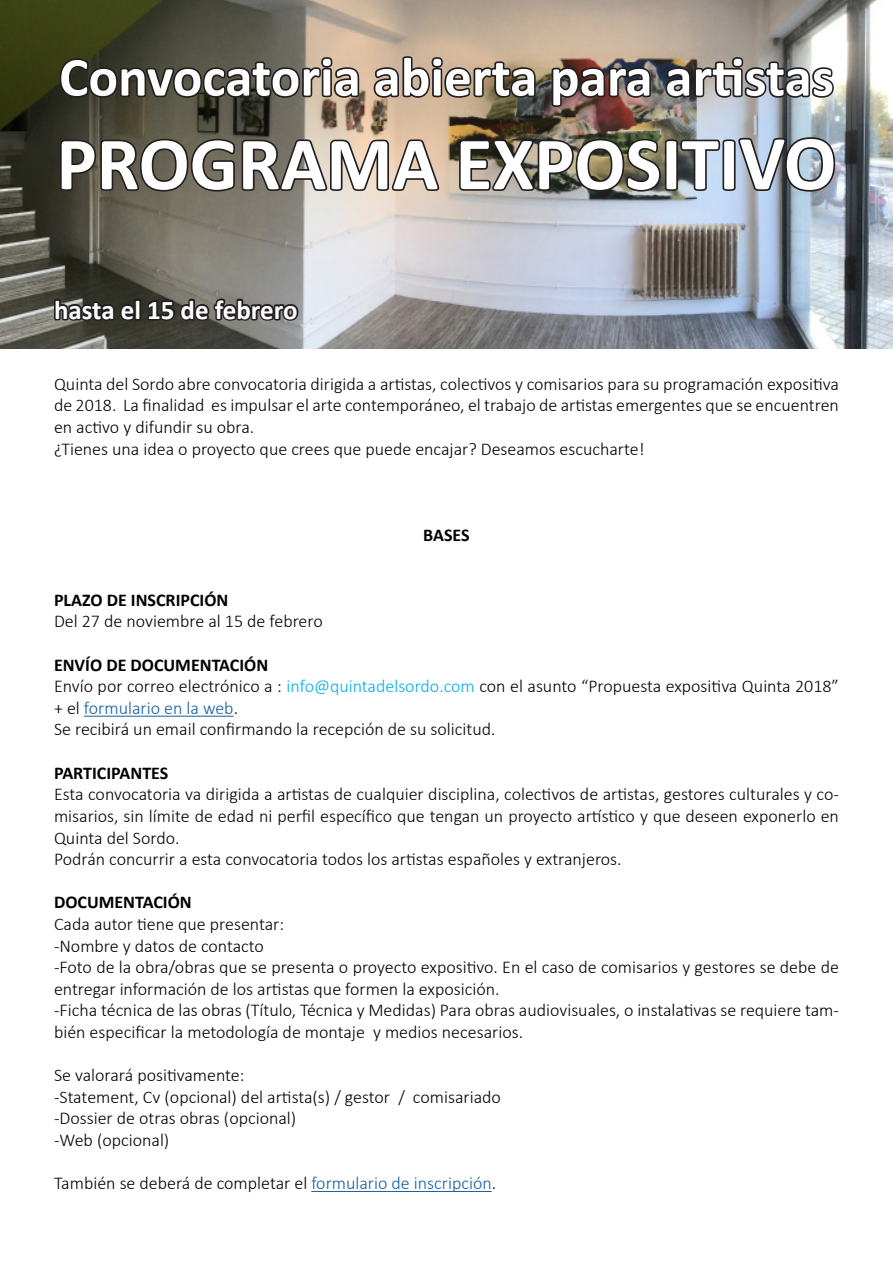
<style>
.page{position:relative;width:893px;height:1263px;background:#fff}
.page>*{position:absolute;margin:0;border:0;box-sizing:border-box;transform-origin:0 0}
.t1{font:700 75.6px "Calibri";color:#fff}
.t2{font:700 55.35px "Calibri";color:#fff}
.t3{font:700 27px "Calibri";color:#fff}
.t4{font:300 18px/21.6px "Calibri";color:#000}
.t5{font:700 18px "Calibri";color:#000}
.s1{font-size:78px}
.s2{color:#00aeef}
.s3{color:#175d9e}
</style>
<div class="page">
<img style="left:0;top:0;width:893px;height:349px">
<svg style="left:57px;top:48px;width:305px;height:55px;background:#514d41"></svg>
<svg style="left:371px;top:54px;width:168px;height:46px;background:#867563"></svg>
<img style="left:549px;top:65px;width:105px;height:44px">
<svg style="left:663px;top:55px;width:173px;height:45px;background:#757372"></svg>
<svg style="left:57px;top:129px;width:385px;height:65px;background:#746c60"></svg>
<img style="left:456px;top:135px;width:381px;height:67px">
<svg style="left:51px;top:268px;width:250px;height:55px;background:#56554f"></svg>
<hr style="left:84px;top:716px;width:150px;height:1px;background:#175d9e">
<hr style="left:311px;top:1191px;width:181px;height:1px;background:#175d9e">
<p class="t2" style="left:59px;top:42px;width:776px">Convocatoria abierta para artistas</p>
<p class="t1" style="left:56px;top:116px;width:781px">PROGRAMA EXPOSITI<span class="s1">VO</span></p>
<p class="t3" style="left:54px;top:292px;width:245px">hasta el 15 de febrero</p>
<p class="t4" style="left:54px;top:373px;width:786px;text-align:justify">Quinta del Sordo abre convocatoria dirigida a artistas, colectivos y comisarios para su programación expositiva de 2018. La finalidad es impulsar el arte contemporáneo, el trabajo de artistas emergentes que se encuentren en activo y difundir su obra.</p>
<p class="t4" style="left:54px;top:438px;width:592px">¿Tienes una idea o proyecto que crees que puede encajar? Deseamos escucharte!</p>
<p class="t5" style="left:423px;top:524px;width:48px">BASES</p>
<p class="t5" style="left:54px;top:588px;width:176px">PLAZO DE INSCRIPCIÓN</p>
<p class="t4" style="left:54px;top:610px;width:270px">Del 27 de noviembre al 15 de febrero</p>
<p class="t5" style="left:54px;top:653px;width:216px">ENVÍO DE DOCUMENTACIÓN</p>
<p class="t4" style="left:54px;top:675px;width:786px">Envío por correo electrónico a : <span class="s2">info@quintadelsordo.com</span> con el asunto “Propuesta expositiva Quinta 2018” + el <span class="s3">formulario en la web</span>.</p>
<p class="t4" style="left:54px;top:718px;width:443px">Se recibirá un email confirmando la recepción de su solicitud.</p>
<p class="t5" style="left:54px;top:761px;width:116px">PARTICIPANTES</p>
<p class="t4" style="left:54px;top:783px;width:786px;text-align:justify">Esta convocatoria va dirigida a artistas de cualquier disciplina, colectivos de artistas, gestores culturales y co&shy;misarios, sin límite de edad ni perfil específico que tengan un proyecto artístico y que deseen exponerlo en Quinta del Sordo.</p>
<p class="t4" style="left:54px;top:848px;width:569px">Podrán concurrir a esta convocatoria todos los artistas españoles y extranjeros.</p>
<p class="t5" style="left:54px;top:891px;width:139px">DOCUMENTACIÓN</p>
<p class="t4" style="left:54px;top:913px;width:232px">Cada autor tiene que presentar:</p>
<p class="t4" style="left:54px;top:934px;width:211px">-Nombre y datos de contacto</p>
<p class="t4" style="left:54px;top:956px;width:786px">-Foto de la obra/obras que se presenta o proyecto expositivo. En el caso de comisarios y gestores se debe de entregar información de los artistas que formen la exposición.</p>
<p class="t4" style="left:54px;top:999px;width:786px">-Ficha técnica de las obras (Título, Técnica y Medidas) Para obras audiovisuales, o instalativas se requiere tam&shy;bién especificar la metodología de montaje y medios necesarios.</p>
<p class="t4" style="left:54px;top:1064px;width:192px">Se valorará positivamente:</p>
<p class="t4" style="left:54px;top:1086px;width:448px">-Statement, Cv (opcional) del artista(s) / gestor / comisariado</p>
<p class="t4" style="left:54px;top:1107px;width:244px">-Dossier de otras obras (opcional)</p>
<p class="t4" style="left:54px;top:1129px;width:117px">-Web (opcional)</p>
<p class="t4" style="left:54px;top:1172px;width:444px">También se deberá de completar el <span class="s3">formulario de inscripción</span>.</p>
</div>
